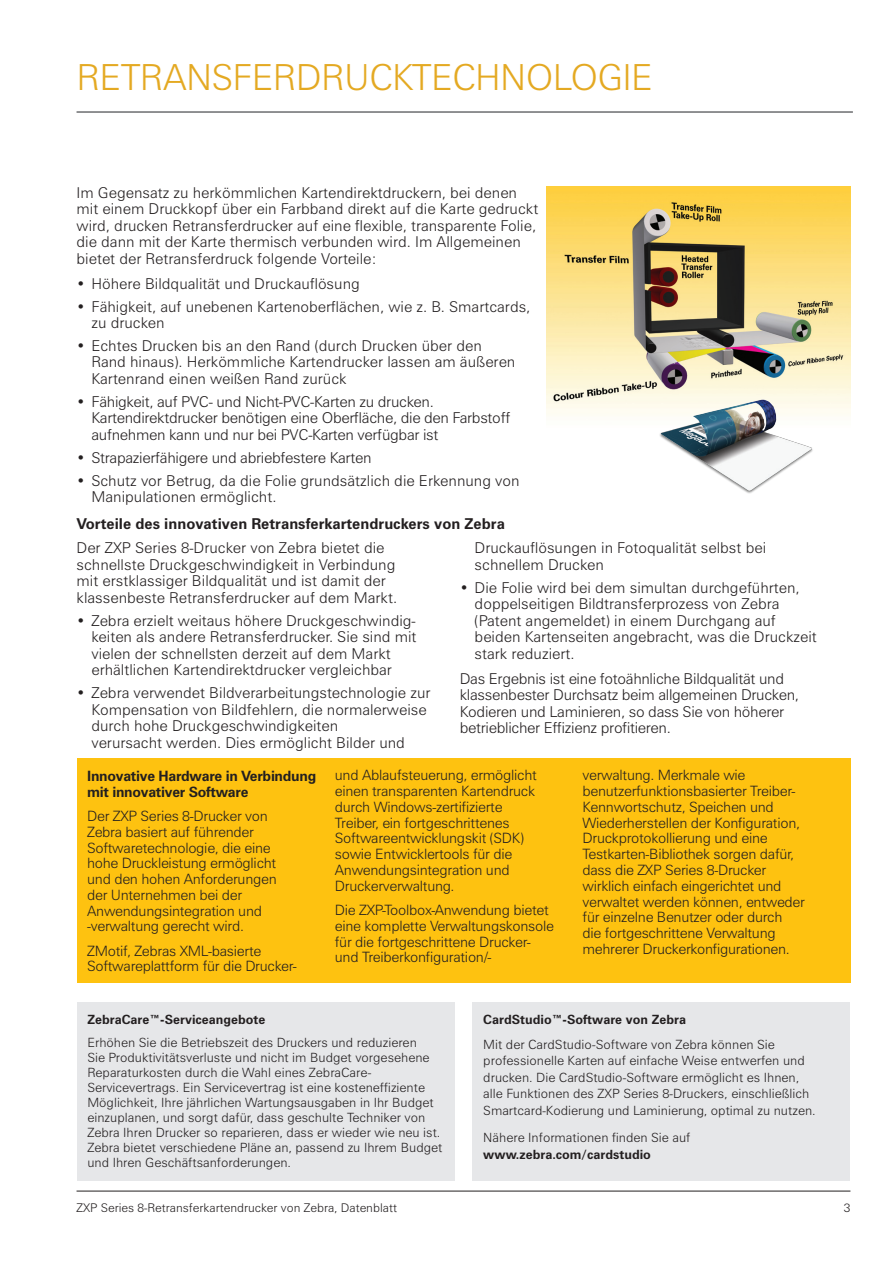
<style>
.page{position:relative;width:893px;height:1263px;background:#fff}
.page>*{position:absolute;margin:0;border:0;box-sizing:border-box;transform-origin:0 0}
._001_Page_header{font:300 36px "Zurich BT";letter-spacing:-.02em;color:#e4a922}
._006_Body{font:300 15px/16.5px "Zurich BT";color:#231f20}
._006_Body-2{font:300 15px/16.5px "Zurich BT";letter-spacing:-.02em;color:#231f20}
._006_Body-3{font:700 15px "Zurich BT";color:#231f20}
._006_Body-4{font:300 14.25px/15.8px "Zurich BT";letter-spacing:-.02em;color:#231f20}
.t1{font:700 14.25px/15.8px "Zurich BT";letter-spacing:-.02em;color:#231f20}
.t2{font:300 12.75px/15px "Zurich BT";color:#231f20}
.t3{font:700 12.75px "Zurich BT";color:#231f20}
._020_Document_Footer{font:300 12px "Zurich BT";color:#231f20}
.s1{font-weight:700}
</style>
<div class="page">
<hr style="left:77px;top:1191px;width:773px;height:1px;background:#231f20">
<hr style="left:77px;top:111px;width:776px;height:2px;background:#6c6d70">
<div style="left:77px;top:1003px;width:377px;height:178px;background:#e6e7e9"></div>
<div style="left:472px;top:1003px;width:378px;height:178px;background:#e6e7e9"></div>
<img style="left:547px;top:186px;width:303px;height:230px">
<img style="left:652px;top:388px;width:164px;height:106px">
<div style="left:77px;top:758px;width:773px;height:225px;background:#fec210"></div>
<p class="_001_Page_header" style="left:77px;top:55px;width:578px">RETRANSFERDRUCKTECHNOLOGIE</p>
<p class="_006_Body" style="left:77px;top:184px;width:463px">Im Gegensatz zu herkömmlichen Kartendirektdruckern, bei denen mit einem Druckkopf über ein Farbband direkt auf die Karte gedruckt wird, drucken Retransferdrucker auf eine flexible, transparente Folie, die dann mit der Karte thermisch verbunden wird. Im Allgemeinen bietet der Retransferdruck folgende Vorteile:</p>
<p class="_006_Body" style="left:77px;top:275px;width:285px">• Höhere Bildqualität und Druckauflösung</p>
<p class="_006_Body" style="left:91px;top:298px;width:441px;text-indent:-15px">• Fähigkeit, auf unebenen Kartenoberflächen, wie z. B. Smartcards, zu drucken</p>
<p class="_006_Body" style="left:91px;top:337px;width:425px;text-indent:-15px">• Echtes Drucken bis an den Rand (durch Drucken über den<br>Rand hinaus). Herkömmliche Kartendrucker lassen am äußeren<br>Kartenrand einen weißen Rand zurück</p>
<p class="_006_Body-2" style="left:91px;top:393px;width:420px;text-indent:-15px">• Fähigkeit, auf PVC- und Nicht-PVC-Karten zu drucken.<br>Kartendirektdrucker benötigen eine Oberfläche, die den Farbstoff aufnehmen kann und nur bei PVC-Karten verfügbar ist</p>
<p class="_006_Body-2" style="left:77px;top:449px;width:296px">• Strapazierfähigere und abriebfestere Karten</p>
<p class="_006_Body" style="left:91px;top:472px;width:430px;text-indent:-15px">• Schutz vor Betrug, da die Folie grundsätzlich die Erkennung von<br>Manipulationen ermöglicht.</p>
<p class="_006_Body" style="left:77px;top:539px;width:322px">Der ZXP Series 8-Drucker von Zebra bietet die schnellste Druckgeschwindigkeit in Verbindung mit erstklassiger Bildqualität und ist damit der klassenbeste Retransferdrucker auf dem Markt.</p>
<p class="_006_Body" style="left:91px;top:612px;width:327px;text-indent:-15px">• Zebra erzielt weitaus höhere Druckgeschwindig&shy;keiten als andere Retransferdrucker. Sie sind mit vielen der schnellsten derzeit auf dem Markt erhältlichen Kartendirektdrucker vergleichbar</p>
<p class="_006_Body" style="left:91px;top:684px;width:341px;text-indent:-15px">• Zebra verwendet Bildverarbeitungstechnologie zur Kompensation von Bildfehlern, die normalerweise durch hohe Druckgeschwindigkeiten<br>verursacht werden. Dies ermöglicht Bilder und</p>
<p class="_006_Body-3" style="left:77px;top:515px;width:430px">Vorteile des innovativen Retransferkartendruckers von Zebra</p>
<p class="_006_Body" style="left:475px;top:539px;width:293px">Druckauflösungen in Fotoqualität selbst bei schnellem Drucken</p>
<p class="_006_Body" style="left:475px;top:579px;width:344px;text-indent:-15px">• Die Folie wird bei dem simultan durchgeführten, doppelseitigen Bildtransferprozess von Zebra (Patent angemeldet) in einem Durchgang auf beiden Kartenseiten angebracht, was die Druckzeit stark reduziert.</p>
<p class="_006_Body-2" style="left:460px;top:670px;width:341px">Das Ergebnis ist eine fotoähnliche Bildqualität und klassenbester Durchsatz beim allgemeinen Drucken, Kodieren und Laminieren, so dass Sie von höherer betrieblicher Effizienz profitieren.</p>
<p class="t1" style="left:87px;top:768px;width:230px">Innovative Hardware in Verbindung mit innovativer Software</p>
<p class="_006_Body-4" style="left:87px;top:808px;width:191px">Der ZXP Series 8-Drucker von<br>Zebra basiert auf führender<br>Softwaretechnologie, die eine hohe Druckleistung ermöglicht und den hohen Anforderungen der Unternehmen bei der<br>Anwendungsintegration und -verwaltung gerecht wird.</p>
<p class="_006_Body-4" style="left:87px;top:942px;width:211px">ZMotif, Zebras XML-basierte<br>Softwareplattform für die Drucker-</p>
<p class="_006_Body-4" style="left:335px;top:767px;width:204px">und Ablaufsteuerung, ermöglicht einen transparenten Kartendruck durch Windows-zertifizierte<br>Treiber, ein fortgeschrittenes<br>Softwareentwicklungskit (SDK) sowie Entwicklertools für die<br>Anwendungsintegration und<br>Druckerverwaltung.</p>
<p class="_006_Body-4" style="left:335px;top:902px;width:221px">Die ZXP-Toolbox-Anwendung bietet eine komplette Verwaltungskonsole für die fortgeschrittene Drucker&shy;und Treiberkonfiguration/-</p>
<p class="_006_Body-4" style="left:583px;top:767px;width:224px">verwaltung. Merkmale wie benutzerfunktionsbasierter Treiber-Kennwortschutz, Speichen und Wiederherstellen der Konfiguration, Druckprotokollierung und eine Testkarten-Bibliothek sorgen dafür, dass die ZXP Series 8-Drucker wirklich einfach eingerichtet und verwaltet werden können, entweder für einzelne Benutzer oder durch<br>die fortgeschrittene Verwaltung mehrerer Druckerkonfigurationen.</p>
<p class="t3" style="left:87px;top:1011px;width:180px">ZebraCare™-Serviceangebote</p>
<p class="t2" style="left:87px;top:1035px;width:357px">Erhöhen Sie die Betriebszeit des Druckers und reduzieren<br>Sie Produktivitätsverluste und nicht im Budget vorgesehene Reparaturkosten durch die Wahl eines ZebraCare-Servicevertrags. Ein Servicevertrag ist eine kosteneffiziente Möglichkeit, Ihre jährlichen Wartungsausgaben in Ihr Budget einzuplanen, und sorgt dafür, dass geschulte Techniker von Zebra Ihren Drucker so reparieren, dass er wieder wie neu ist.<br>Zebra bietet verschiedene Pläne an, passend zu Ihrem Budget und Ihren Geschäftsanforderungen.</p>
<p class="t3" style="left:483px;top:1011px;width:204px">CardStudio™-Software von Zebra</p>
<p class="t2" style="left:483px;top:1036px;width:334px;line-height:16.5px">Mit der CardStudio-Software von Zebra können Sie professionelle Karten auf einfache Weise entwerfen und drucken. Die CardStudio-Software ermöglicht es Ihnen, alle Funktionen des ZXP Series 8-Druckers, einschließlich Smartcard-Kodierung und Laminierung, optimal zu nutzen.</p>
<p class="t2" style="left:483px;top:1129px;width:209px;line-height:16.5px">Nähere Informationen finden Sie auf <span class="s1">www.zebra.com/cardstudio</span></p>
<p class="_020_Document_Footer" style="left:77px;top:1201px;width:322px">ZXP Series 8-Retransferkartendrucker von Zebra, Datenblatt</p>
<p class="_020_Document_Footer" style="left:844px;top:1201px;width:8px">3</p>
</div>
